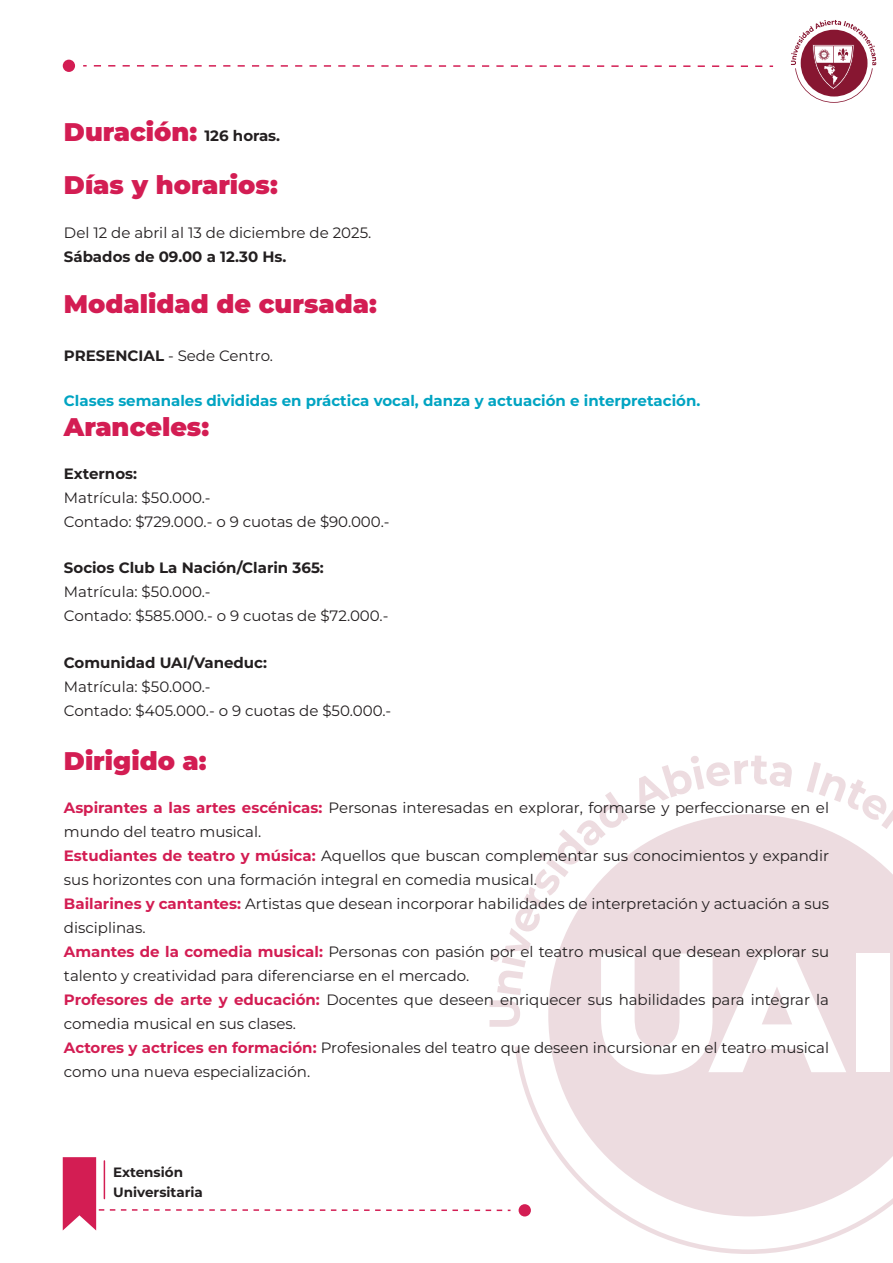
<style>
.page{position:relative;width:893px;height:1263px;background:#fff}
.page>*{position:absolute;margin:0;border:0;box-sizing:border-box;transform-origin:0 0}
.t1{font:900 25.5px/52.5px "Montserrat";color:#d31d53}
.t2{font:15px/24px "Montserrat";color:#231f20}
.t3{font:700 15px "Montserrat";color:#231f20}
.t4{font:700 15px "Montserrat";color:#00a4c2}
.t5{font:700 13.5px/20.9px "Montserrat";color:#231f20}
.s1{font-weight:700;font-size:15px;color:#231f20}
.s2{font-weight:700}
.s3{font-weight:700;color:#d31d53}
</style>
<div class="page">
<svg style="left:518px;top:1074px;width:375px;height:180px;fill:#eddce0"></svg>
<svg style="left:489px;top:755px;width:404px;height:319px"></svg>
<div style="left:856px;top:953px;width:33px;height:119px;background:#fff"></div>
<div style="left:519px;top:1204px;width:12px;height:12px;background:#d31d53;border-radius:50%"></div>
<svg style="left:791px;top:20px;width:85px;height:83px"></svg>
<svg style="left:63px;top:1157px;width:439px;height:73px"></svg>
<svg style="left:94px;top:65px;width:679px;height:2px"></svg>
<div style="left:63px;top:60px;width:12px;height:12px;background:#d31d53;border-radius:50%"></div>
<h1 class="t1" style="left:64px;top:104px;width:218px">Duración: <span class="s1">126 horas.<br></span>Días y horarios:</h1>
<p class="t2" style="left:64px;top:220px;width:309px">Del 12 de abril al 13 de diciembre de 2025.</p>
<p class="t3" style="left:64px;top:245px;width:224px">Sábados de 09.00 a 12.30 Hs.</p>
<h1 class="t1" style="left:64px;top:276px;width:315px">Modalidad de cursada:</h1>
<p class="t2" style="left:64px;top:343px;width:211px"><span class="s2">PRESENCIAL</span> - Sede Centro.</p>
<p class="t4" style="left:64px;top:390px;width:638px">Clases semanales divididas en práctica vocal, danza y actuación e interpretación.</p>
<h1 class="t1" style="left:64px;top:399px;width:147px">Aranceles:</h1>
<p class="t3" style="left:64px;top:462px;width:75px">Externos:</p>
<p class="t2" style="left:64px;top:485px;width:327px">Matrícula: $50.000.-<br>Contado: $729.000.- o 9 cuotas de $90.000.-</p>
<p class="t3" style="left:64px;top:557px;width:261px">Socios Club La Nación/Clarin 365:</p>
<p class="t2" style="left:64px;top:579px;width:326px">Matrícula: $50.000.-<br>Contado: $585.000.- o 9 cuotas de $72.000.-</p>
<p class="t3" style="left:64px;top:651px;width:205px">Comunidad UAI/Vaneduc:</p>
<p class="t2" style="left:64px;top:674px;width:329px">Matrícula: $50.000.-<br>Contado: $405.000.- o 9 cuotas de $50.000.-</p>
<h1 class="t1" style="left:64px;top:733px;width:144px">Dirigido a:</h1>
<p class="t2" style="left:64px;top:795px;width:767px"><span class="s3">Aspirantes a las artes escénicas:</span> Personas interesadas en explorar, formarse y perfeccionarse en el mundo del teatro musical.<br><span class="s3">Estudiantes de teatro y música:</span> Aquellos que buscan complementar sus conocimientos y expandir sus horizontes con una formación integral en comedia musical.<br><span class="s3">Bailarines y cantantes:</span> Artistas que desean incorporar habilidades de interpretación y actuación a sus disciplinas.<br><span class="s3">Amantes de la comedia musical:</span> Personas con pasión por el teatro musical que desean explorar su talento y creatividad para diferenciarse en el mercado.<br><span class="s3">Profesores de arte y educación:</span> Docentes que deseen enriquecer sus habilidades para integrar la comedia musical en sus clases.<br><span class="s3">Actores y actrices en formación:</span> Profesionales del teatro que deseen incursionar en el teatro musical como una nueva especialización.</p>
<p class="t5" style="left:113px;top:1160px;width:91px">Extensión<br>Universitaria</p>
</div>
